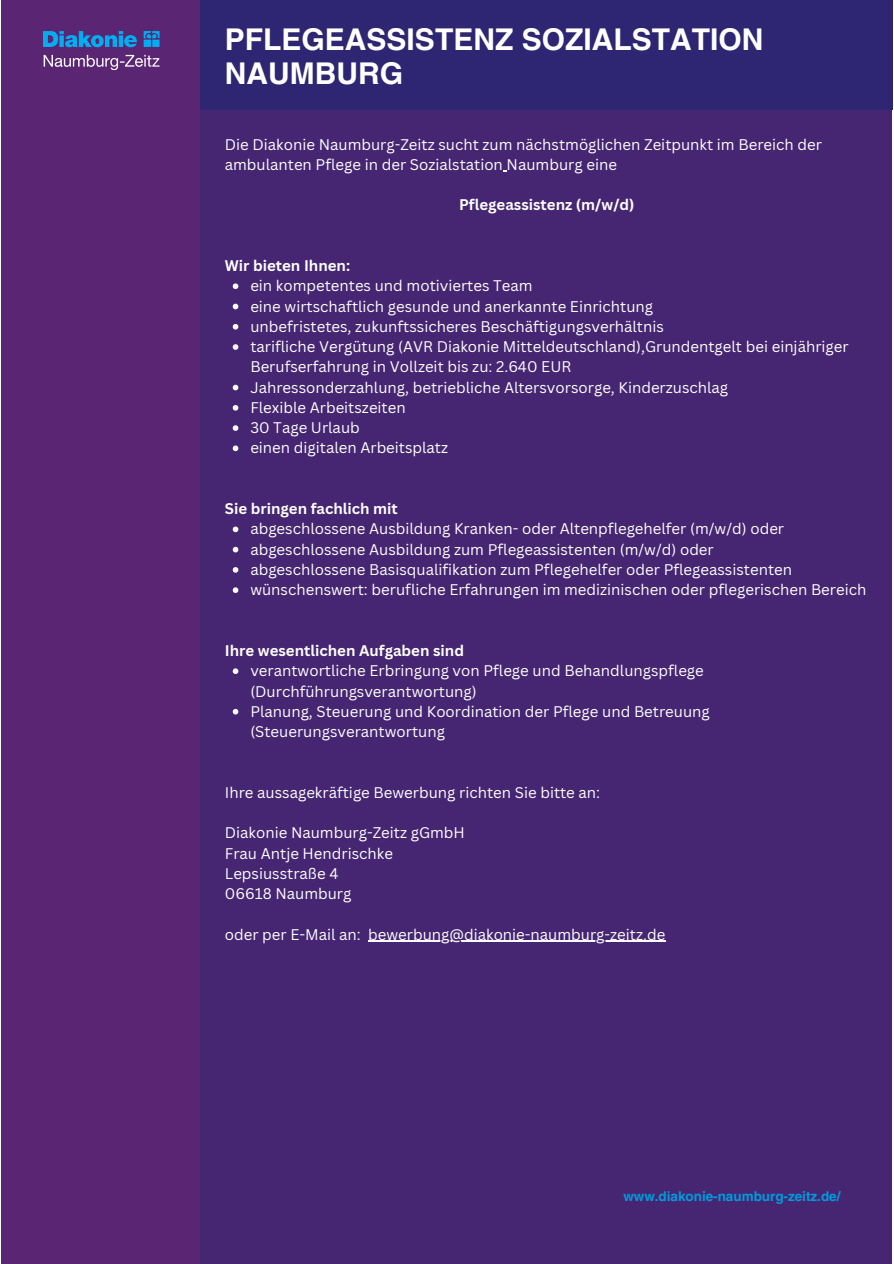
<style>
.page{position:relative;width:894px;height:1264px;background:#fff}
.page>*{position:absolute;margin:0;border:0;box-sizing:border-box;transform-origin:0 0}
.t1{font:700 30px/34.8px "Helvetica LT Pro";color:#fff}
.t2{font:15px/20.2px "Canva Sans";color:#fff}
.t3{font:700 15px "Canva Sans";color:#fff}
.t4{font:700 13.5px "Helvetica LT Pro";color:#009bdc}
</style>
<div class="page">
<div style="left:1px;top:0;width:199px;height:153px;background:#5a2572"></div>
<div style="left:1px;top:111px;width:199px;height:1152px;background:#5a2572"></div>
<div style="left:200px;top:89px;width:691px;height:1174px;background:#462672"></div>
<div style="left:200px;top:0;width:691px;height:110px;background:#2e2672"></div>
<svg style="left:44px;top:55px;width:115px;height:15px"></svg>
<svg style="left:43px;top:31px;width:116px;height:16px"></svg>
<svg style="left:233px;top:283px;width:5px;height:6px"></svg>
<svg style="left:233px;top:304px;width:5px;height:5px"></svg>
<svg style="left:233px;top:324px;width:5px;height:5px"></svg>
<svg style="left:233px;top:344px;width:5px;height:6px"></svg>
<svg style="left:233px;top:385px;width:5px;height:5px"></svg>
<svg style="left:233px;top:405px;width:5px;height:5px"></svg>
<svg style="left:233px;top:425px;width:5px;height:6px"></svg>
<svg style="left:233px;top:445px;width:5px;height:6px"></svg>
<svg style="left:233px;top:526px;width:5px;height:6px"></svg>
<svg style="left:233px;top:547px;width:5px;height:5px"></svg>
<svg style="left:233px;top:567px;width:5px;height:5px"></svg>
<svg style="left:233px;top:587px;width:5px;height:6px"></svg>
<svg style="left:233px;top:668px;width:5px;height:6px"></svg>
<svg style="left:233px;top:709px;width:5px;height:5px"></svg>
<hr style="left:368px;top:940px;width:297px;height:1px;background:#fff">
<p class="t1" style="left:225px;top:24px;width:540px">PFLEGEASSISTENZ SOZIALSTATION<br>NAUMBURG</p>
<h3 class="t2" style="left:225px;top:133px;width:598px">Die Diakonie Naumburg-Zeitz sucht zum nächstmöglichen Zeitpunkt im Bereich der ambulanten Pflege in der Sozialstation Naumburg eine</h3>
<h2 class="t3" style="left:459px;top:194px;width:177px">Pflegeassistenz (m/w/d)</h2>
<h2 class="t3" style="left:225px;top:255px;width:127px">Wir bieten Ihnen:</h2>
<p class="t2" style="left:250px;top:275px;width:284px">ein kompetentes und motiviertes Team</p>
<p class="t2" style="left:250px;top:295px;width:404px">eine wirtschaftlich gesunde und anerkannte Einrichtung</p>
<p class="t2" style="left:250px;top:316px;width:415px">unbefristetes, zukunftssicheres Beschäftigungsverhältnis</p>
<p class="t2" style="left:250px;top:336px;width:599px">tarifliche Vergütung (AVR Diakonie Mitteldeutschland),Grundentgelt bei einjähriger<br>Berufserfahrung in Vollzeit bis zu: 2.640 EUR</p>
<p class="t2" style="left:250px;top:376px;width:479px">Jahressonderzahlung, betriebliche Altersvorsorge, Kinderzuschlag</p>
<p class="t2" style="left:250px;top:397px;width:157px">Flexible Arbeitszeiten</p>
<p class="t2" style="left:250px;top:417px;width:111px">30 Tage Urlaub</p>
<p class="t2" style="left:250px;top:437px;width:199px">einen digitalen Arbeitsplatz</p>
<h2 class="t3" style="left:225px;top:498px;width:174px">Sie bringen fachlich mit</h2>
<p class="t2" style="left:250px;top:518px;width:535px">abgeschlossene Ausbildung Kranken- oder Altenpflegehelfer (m/w/d) oder</p>
<p class="t2" style="left:250px;top:538px;width:465px">abgeschlossene Ausbildung zum Pflegeassistenten (m/w/d) oder</p>
<p class="t2" style="left:250px;top:559px;width:543px">abgeschlossene Basisqualifikation zum Pflegehelfer oder Pflegeassistenten</p>
<p class="t2" style="left:250px;top:579px;width:617px">wünschenswert: berufliche Erfahrungen im medizinischen oder pflegerischen Bereich</p>
<h2 class="t3" style="left:225px;top:640px;width:240px">Ihre wesentlichen Aufgaben sind</h2>
<p class="t2" style="left:250px;top:660px;width:455px">verantwortliche Erbringung von Pflege und Behandlungspflege (Durchführungsverantwortung)</p>
<p class="t2" style="left:250px;top:700px;width:461px">Planung, Steuerung und Koordination der Pflege und Betreuung (Steuerungsverantwortung</p>
<h3 class="t2" style="left:225px;top:781px;width:377px">Ihre aussagekräftige Bewerbung richten Sie bitte an:</h3>
<h3 class="t2" style="left:225px;top:822px;width:241px">Diakonie Naumburg-Zeitz gGmbH<br>Frau Antje Hendrischke<br>Lepsiusstraße 4<br>06618 Naumburg</h3>
<h3 class="t2" style="left:225px;top:923px;width:137px">oder per E-Mail an:</h3>
<p class="t2" style="left:368px;top:923px;width:298px">bewerbung@diakonie-naumburg-zeitz.de</p>
<h1 class="t4" style="left:623px;top:1191px;width:218px">www.diakonie-naumburg-zeitz.de/</h1>
</div>
